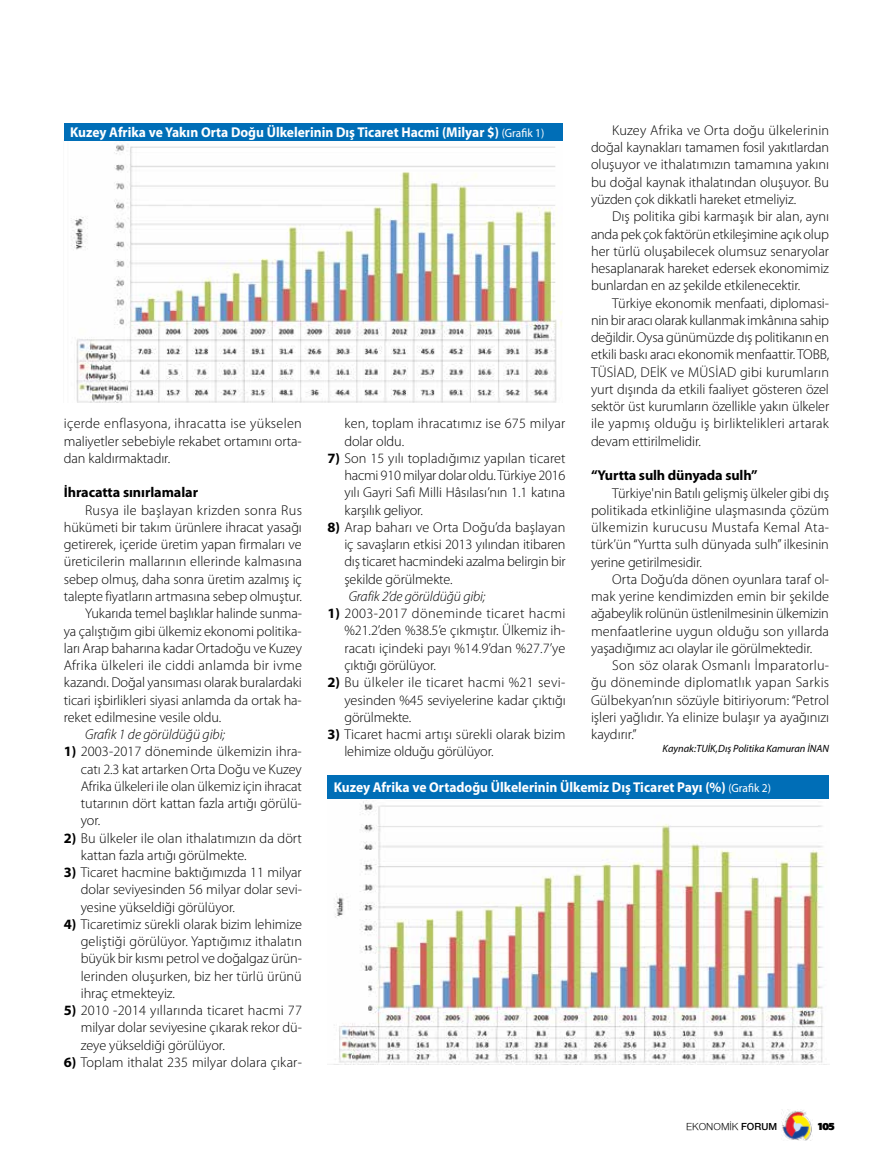
<style>
.page{position:relative;width:893px;height:1170px;background:#fff}
.page>*{position:absolute;margin:0;border:0;box-sizing:border-box;transform-origin:0 0}
.t1{font:300 14.25px/17.2px "Myriad Pro";letter-spacing:-.005em;color:#000;text-align:justify}
.t2{font:700 14.25px "Myriad Pro";color:#fff;scale:.95 1}
.t3{font:300 14.25px "Myriad Pro";letter-spacing:.02em;color:#000}
.t4{font:italic 300 14.25px "Myriad Pro";letter-spacing:-.01em;color:#000}
.t5{font:700 14.25px "Myriad Pro";letter-spacing:-.005em;color:#000}
.t6{font:italic 10.5px "Myriad Pro";color:#000}
.t7{font:10.5px "Nimbus Sans Novus";color:#000}
.t8{font:900 10.5px "PF Agora Sans Pro";color:#000}
.s1{font-weight:400;font-size:12px}
.s2{font-weight:700}
.s3{font-weight:600}
</style>
<div class="page">
<img style="left:781px;top:1109px;width:31px;height:31px">
<img style="left:71px;top:144px;width:491px;height:259px">
<div style="left:64px;top:123px;width:499px;height:18px;background:#006eb7"></div>
<div style="left:327px;top:775px;width:502px;height:26px;background:#006eb7"></div>
<img style="left:327px;top:799px;width:502px;height:265px">
<p class="t1" style="left:591px;top:122px;width:240px;text-indent:21px">Kuzey Afrika ve Orta doğu ülkelerinin doğal kaynakları tamamen fosil yakıtlardan oluşuyor ve ithalatımızın tamamına yakını bu doğal kaynak ithalatından oluşuyor. Bu yüzden çok dikkatli hareket etmeliyiz.</p>
<p class="t1" style="left:591px;top:208px;width:240px;text-indent:21px">Dış politika gibi karmaşık bir alan, aynı anda pek çok faktörün etkileşimine açık olup her türlü oluşabilecek olumsuz senaryolar hesaplanarak hareket edersek ekonomimiz bunlardan en az şekilde etkilenecektir.</p>
<p class="t1" style="left:591px;top:294px;width:240px;text-indent:21px">Türkiye ekonomik menfaati, diplomasi&shy;nin bir aracı olarak kullanmak imkânına sahip değildir. Oysa günümüzde dış politikanın en etkili baskı aracı ekonomik menfaattir. TOBB, TÜSİAD, DEİK ve MÜSİAD gibi kurumların yurt dışında da etkili faaliyet gösteren özel sektör üst kurumların özellikle yakın ülkeler ile yapmış olduğu iş birliktelikleri artarak devam ettirilmelidir.</p>
<p class="t5" style="left:591px;top:467px;width:168px">“Yurtta sulh dünyada sulh”</p>
<p class="t1" style="left:591px;top:484px;width:240px;text-indent:21px">Türkiye'nin Batılı gelişmiş ülkeler gibi dış politikada etkinliğine ulaşmasında çözüm ülkemizin kurucusu Mustafa Kemal Ata&shy;türk’ün “Yurtta sulh dünyada sulh” ilkesinin yerine getirilmesidir.</p>
<p class="t1" style="left:591px;top:570px;width:240px;text-indent:21px">Orta Doğu’da dönen oyunlara taraf ol&shy;mak yerine kendimizden emin bir şekilde ağabeylik rolünün üstlenilmesinin ülkemizin menfaatlerine uygun olduğu son yıllarda yaşadığımız acı olaylar ile görülmektedir.</p>
<p class="t1" style="left:591px;top:657px;width:240px;text-indent:21px">Son söz olarak Osmanlı İmparatorlu&shy;ğu döneminde diplomatlık yapan Sarkis Gülbekyan’nın sözüyle bitiriyorum: “Petrol işleri yağlıdır. Ya elinize bulaşır ya ayağınızı kaydırır.”</p>
<p class="t2" style="left:70px;top:124px;width:500px">Kuzey Afrika ve Yakın Orta Doğu Ülkelerinin Dış Ticaret Hacmi (Milyar $) <span class="s1">(Grafik 1)</span></p>
<p class="t1" style="left:64px;top:415px;width:240px">içerde enflasyona, ihracatta ise yükselen maliyetler sebebiyle rekabet ortamını orta&shy;dan kaldırmaktadır.</p>
<p class="t5" style="left:64px;top:484px;width:136px">İhracatta sınırlamalar</p>
<p class="t3" style="left:85px;top:502px;width:218px">Rusya ile başlayan krizden sonra Rus</p>
<p class="t1" style="left:64px;top:518px;width:240px">hükümeti bir takım ürünlere ihracat yasağı</p>
<p class="t1" style="left:64px;top:536px;width:239px">getirerek, içeride üretim yapan firmaları ve</p>
<p class="t1" style="left:64px;top:553px;width:240px">üreticilerin mallarının ellerinde kalmasına</p>
<p class="t1" style="left:64px;top:570px;width:240px">sebep olmuş, daha sonra üretim azalmış iç</p>
<p class="t1" style="left:64px;top:587px;width:240px">talepte fiyatların artmasına sebep olmuştur.</p>
<p class="t1" style="left:85px;top:605px;width:218px">Yukarıda temel başlıklar halinde sunma-</p>
<p class="t1" style="left:64px;top:622px;width:240px">ya çalıştığım gibi ülkemiz ekonomi politika-</p>
<p class="t1" style="left:64px;top:639px;width:240px">ları Arap baharına kadar Ortadoğu ve Kuzey</p>
<p class="t3" style="left:64px;top:657px;width:240px">Afrika ülkeleri ile ciddi anlamda bir ivme</p>
<p class="t1" style="left:64px;top:674px;width:240px">kazandı. Doğal yansıması olarak buralardaki</p>
<p class="t1" style="left:64px;top:691px;width:240px">ticari işbirlikleri siyasi anlamda da ortak ha-</p>
<p class="t1" style="left:64px;top:708px;width:159px">reket edilmesine vesile oldu.</p>
<p class="t4" style="left:85px;top:726px;width:142px">Grafik 1 de görüldüğü gibi;</p>
<p class="t1" style="left:81px;top:743px;width:223px;text-indent:-17px"><span class="s2">1)</span> 2003-2017 döneminde ülkemizin ihra&shy;catı 2.3 kat artarken Orta Doğu ve Kuzey Afrika ülkeleri ile olan ülkemiz için ihracat tutarının dört kattan fazla artığı görülü&shy;yor.</p>
<p class="t1" style="left:81px;top:829px;width:223px;text-indent:-17px"><span class="s2">2)</span> Bu ülkeler ile olan ithalatımızın da dört kattan fazla artığı görülmekte.</p>
<p class="t1" style="left:81px;top:863px;width:223px;text-indent:-17px"><span class="s2">3)</span> Ticaret hacmine baktığımızda 11 milyar dolar seviyesinden 56 milyar dolar sevi&shy;yesine yükseldiği görülüyor.</p>
<p class="t1" style="left:81px;top:915px;width:223px;text-indent:-17px"><span class="s2">4)</span> Ticaretimiz sürekli olarak bizim lehimize geliştiği görülüyor. Yaptığımız ithalatın büyük bir kısmı petrol ve doğalgaz ürün&shy;lerinden oluşurken, biz her türlü ürünü ihraç etmekteyiz.</p>
<p class="t1" style="left:81px;top:1001px;width:223px;text-indent:-17px"><span class="s2">5)</span> 2010 -2014 yıllarında ticaret hacmi 77 milyar dolar seviyesine çıkarak rekor dü&shy;zeye yükseldiği görülüyor.</p>
<p class="t1" style="left:64px;top:1053px;width:240px"><span class="s2">6)</span> Toplam ithalat 235 milyar dolara çıkar-</p>
<p class="t1" style="left:344px;top:415px;width:222px">ken, toplam ihracatımız ise 675 milyar dolar oldu.</p>
<p class="t1" style="left:344px;top:449px;width:223px;text-indent:-17px"><span class="s2">7)</span> Son 15 yılı topladığımız yapılan ticaret hacmi 910 milyar dolar oldu. Türkiye 2016 yılı Gayri Safi Milli Hâsılası’nın 1.1 katına karşılık geliyor.</p>
<p class="t1" style="left:344px;top:518px;width:223px;text-indent:-17px"><span class="s2">8)</span> Arap baharı ve Orta Doğu’da başlayan iç savaşların etkisi 2013 yılından itibaren dış ticaret hacmindeki azalma belirgin bir şekilde görülmekte.</p>
<p class="t4" style="left:349px;top:588px;width:138px">Grafik 2’de görüldüğü gibi;</p>
<p class="t1" style="left:344px;top:605px;width:223px;text-indent:-17px"><span class="s2">1)</span> 2003-2017 döneminde ticaret hacmi %21.2’den %38.5’e çıkmıştır. Ülkemiz ih&shy;racatı içindeki payı %14.9’dan %27.7’ye çıktığı görülüyor.</p>
<p class="t1" style="left:344px;top:674px;width:223px;text-indent:-17px"><span class="s2">2)</span> Bu ülkeler ile ticaret hacmi %21 sevi&shy;yesinden %45 seviyelerine kadar çıktığı görülmekte.</p>
<p class="t1" style="left:344px;top:725px;width:222px;text-indent:-17px"><span class="s2">3)</span> Ticaret hacmi artışı sürekli olarak bizim lehimize olduğu görülüyor.</p>
<p class="t6" style="left:663px;top:742px;width:168px">Kaynak:TUİK,Dış Politika Kamuran İNAN</p>
<p class="t2" style="left:334px;top:779px;width:462px">Kuzey Afrika ve Ortadoğu Ülkelerinin Ülkemiz Dış Ticaret Payı (%) <span class="s1">(Grafik 2)</span></p>
<p class="t7" style="left:686px;top:1120px;width:93px">EKONOMİK <span class="s3">FORUM</span></p>
<p class="t8" style="left:817px;top:1119px;width:19px">105</p>
</div>
